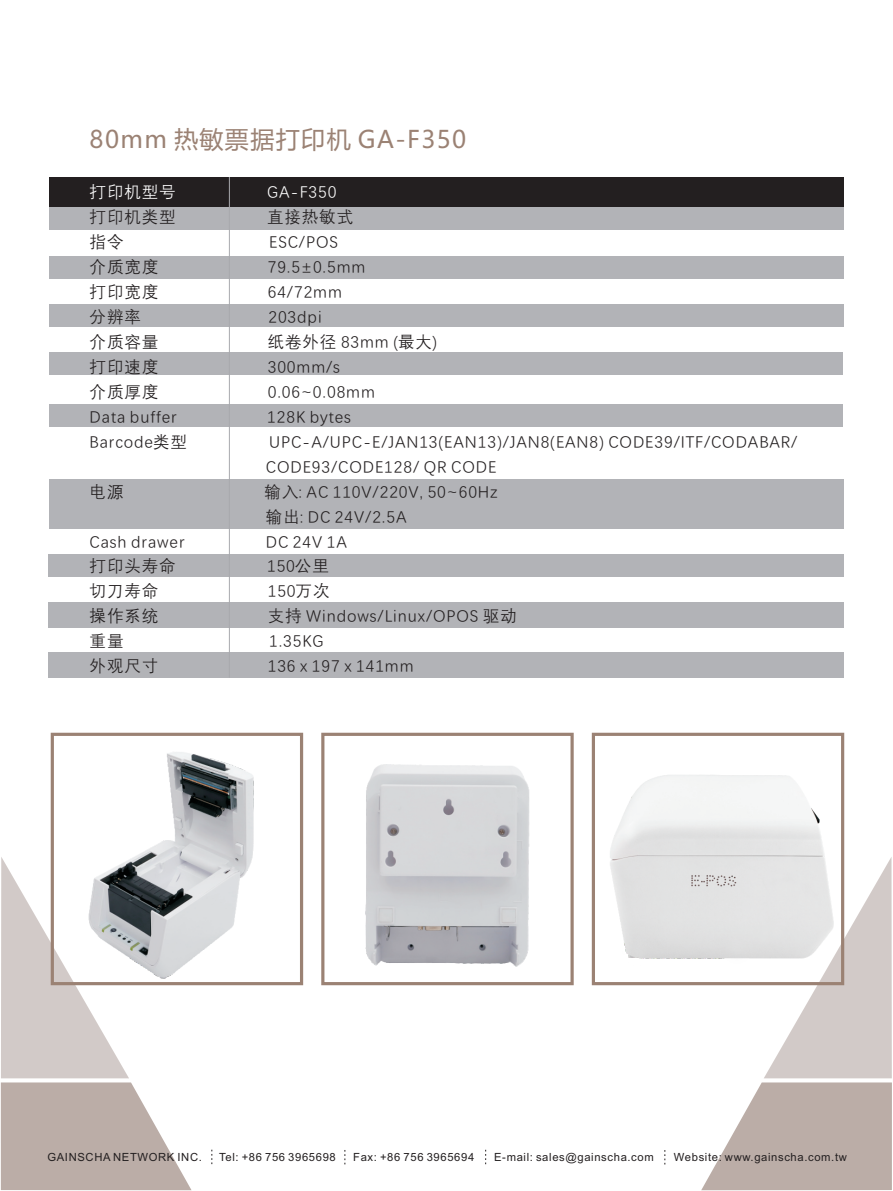
<style>
.page{position:relative;width:893px;height:1191px;background:#fff}
.page>*{position:absolute;margin:0;border:0;box-sizing:border-box;transform-origin:0 0}
.t1{font:24px "Microsoft Ya Hei";letter-spacing:.06em;color:#9b8274}
.t2{font:16.5px/24.9px "Deng Xian";letter-spacing:.055em;color:#231f20}
.t3{font:16.5px "Deng Xian";letter-spacing:.055em;color:#fff}
.t4{font:11.25px "Arial";letter-spacing:.055em;color:#231f20}
</style>
<div class="page">
<svg style="left:701px;top:857px;width:191px;height:333px"></svg>
<svg style="left:1px;top:856px;width:191px;height:334px"></svg>
<div style="left:50px;top:177px;width:794px;height:30px;background:#231f20"></div>
<div style="left:50px;top:404px;width:793px;height:23px;background:#b2b3b7"></div>
<div style="left:50px;top:207px;width:794px;height:23px;background:#b2b3b7"></div>
<div style="left:50px;top:256px;width:794px;height:23px;background:#b2b3b7"></div>
<div style="left:50px;top:304px;width:794px;height:23px;background:#b2b3b7"></div>
<div style="left:50px;top:352px;width:793px;height:23px;background:#b2b3b7"></div>
<div style="left:49px;top:479px;width:794px;height:49px;background:#b2b3b7"></div>
<div style="left:48px;top:554px;width:795px;height:23px;background:#b2b3b7"></div>
<div style="left:49px;top:602px;width:795px;height:26px;background:#b2b3b7"></div>
<div style="left:49px;top:652px;width:795px;height:25px;background:#b2b3b7"></div>
<hr style="left:229px;top:177px;width:1px;height:500px;background:#a8a9ad">
<div style="left:51px;top:732px;width:252px;height:253px;border:3px solid #9b8274"></div>
<div style="left:321px;top:732px;width:253px;height:253px;border:3px solid #9b8274"></div>
<img style="left:82px;top:752px;width:172px;height:228px">
<img style="left:365px;top:764px;width:165px;height:203px">
<img style="left:568px;top:732px;width:280px;height:259px">
<h1 class="t1" style="left:90px;top:129px;width:378px">80mm 热敏票据打印机 GA-F350</h1>
<p class="t3" style="left:90px;top:184px;width:88px">打印机型号</p>
<p class="t3" style="left:267px;top:184px;width:71px">GA-F350</p>
<p class="t2" style="left:90px;top:205px;width:88px">打印机类型</p>
<p class="t2" style="left:267px;top:205px;width:88px">直接热敏式</p>
<p class="t2" style="left:90px;top:230px;width:35px">指令</p>
<p class="t2" style="left:269px;top:230px;width:70px">ESC/POS</p>
<p class="t2" style="left:90px;top:255px;width:70px">介质宽度</p>
<p class="t2" style="left:268px;top:255px;width:99px">79.5±0.5mm</p>
<p class="t2" style="left:90px;top:280px;width:70px">打印宽度</p>
<p class="t2" style="left:268px;top:280px;width:76px">64/72mm</p>
<p class="t2" style="left:90px;top:305px;width:53px">分辨率</p>
<p class="t2" style="left:268px;top:305px;width:55px">203dpi</p>
<p class="t2" style="left:90px;top:330px;width:70px">介质容量</p>
<p class="t2" style="left:268px;top:330px;width:171px">纸卷外径 83mm (最大)</p>
<p class="t2" style="left:90px;top:355px;width:70px">打印速度</p>
<p class="t2" style="left:268px;top:355px;width:74px">300mm/s</p>
<p class="t2" style="left:90px;top:380px;width:70px">介质厚度</p>
<p class="t2" style="left:268px;top:380px;width:109px">0.06~0.08mm</p>
<p class="t2" style="left:90px;top:404px;width:89px">Data buffer</p>
<p class="t2" style="left:267px;top:404px;width:85px">128K bytes</p>
<p class="t2" style="left:90px;top:429px;width:99px">Barcode类型</p>
<p class="t2" style="left:266px;top:429px;width:533px">UPC-A/UPC-E/JAN13(EAN13)/JAN8(EAN8) CODE39/ITF/CODABAR/<br>CODE93/CODE128/ QR CODE</p>
<p class="t2" style="left:90px;top:479px;width:35px">电源</p>
<p class="t2" style="left:265px;top:479px;width:235px">输入: AC 110V/220V, 50~60Hz输出: DC 24V/2.5A</p>
<p class="t2" style="left:90px;top:529px;width:96px">Cash drawer</p>
<p class="t2" style="left:266px;top:529px;width:82px">DC 24V 1A</p>
<p class="t2" style="left:90px;top:554px;width:88px">打印头寿命</p>
<p class="t2" style="left:267px;top:554px;width:63px">150公里</p>
<p class="t2" style="left:90px;top:579px;width:70px">切刀寿命</p>
<p class="t2" style="left:268px;top:579px;width:63px">150万次</p>
<p class="t2" style="left:90px;top:604px;width:70px">操作系统</p>
<p class="t2" style="left:268px;top:604px;width:251px">支持 Windows/Linux/OPOS 驱动</p>
<p class="t2" style="left:90px;top:629px;width:35px">重量</p>
<p class="t2" style="left:269px;top:629px;width:56px">1.35KG</p>
<p class="t2" style="left:90px;top:654px;width:70px">外观尺寸</p>
<p class="t2" style="left:268px;top:654px;width:147px">136 x 197 x 141mm</p>
<p class="t4" style="left:47px;top:1153px;width:156px">GAINSCHA NETWORK INC.</p>
<p class="t4" style="left:219px;top:1153px;width:118px">Tel: +86 756 3965698</p>
<p class="t4" style="left:353px;top:1152px;width:123px">Fax: +86 756 3965694</p>
<p class="t4" style="left:494px;top:1152px;width:161px">E-mail: sales@gainscha.com</p>
<p class="t4" style="left:674px;top:1152px;width:174px">Website: www.gainscha.com.tw</p>
</div>
